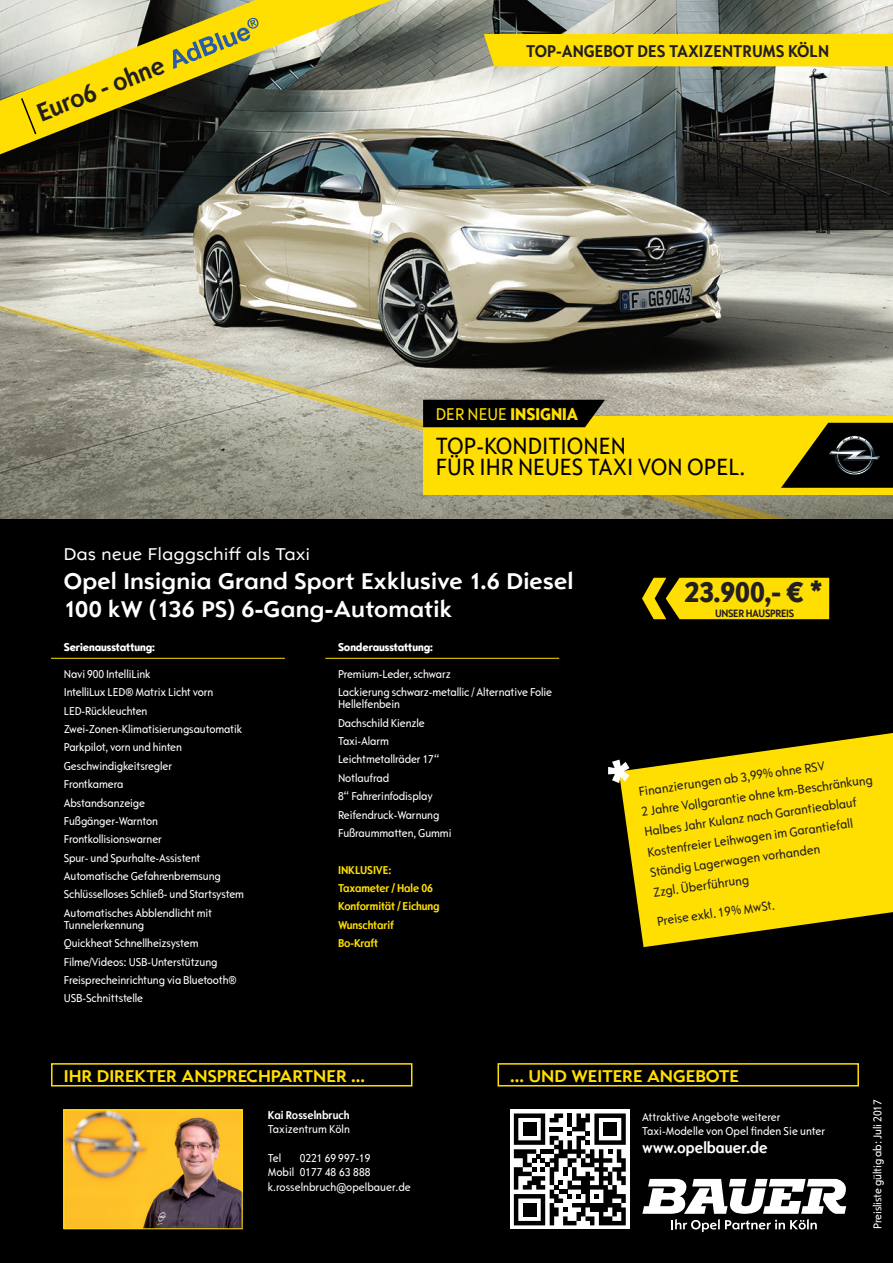
<style>
.page{position:relative;width:893px;height:1263px;background:#000}
.page>*{position:absolute;margin:0;border:0;box-sizing:border-box;transform-origin:0 0}
.t1{font:800 30px "Opel Sans Condensed";color:#231f20}
.t2{font:700 27px "Opel Sans Condensed";color:#231f20}
.t3{font:condensed 24.75px/21px "Opel Sans";color:#000}
.t4{font:700 24px/28.8px "Opel Sans";letter-spacing:.01em;color:#fff}
.t5{font:700 18px "Opel Sans";color:#ffdf01}
.t6{font:700 18px "Opel Sans Condensed";color:#231f20}
.t7{font:18px "Opel Sans";letter-spacing:.025em;color:#fff}
.t8{font:800 18px "Opel Sans Condensed";color:#ffdf01}
.t9{font:700 16.5px "Opel Sans Condensed";color:#fff}
.t10{font:condensed 13.5px/20.4px "Opel Sans";color:#231f20}
.t11{font:condensed 12px/18.5px "Opel Sans";letter-spacing:-.01em;color:#fff}
.t12{font:700 12px/18.5px "Opel Sans Condensed";letter-spacing:-.01em;color:#ffdf01}
.t13{font:800 12px "Opel Sans Condensed";letter-spacing:-.01em;color:#fff}
.t14{font:700 12px "Opel Sans Condensed";color:#fff}
.t15{font:700 11.25px "Opel Sans Condensed";letter-spacing:-.03em;color:#231f20}
.s1{font-family:"Opel Sans";font-weight:400;font-stretch:condensed}
</style>
<div class="page">
<hr style="left:51px;top:658px;width:234px;height:1px;background:#ffdf01">
<hr style="left:325px;top:658px;width:234px;height:1px;background:#ffdf01">
<svg style="left:642px;top:578px;width:187px;height:41px"></svg>
<div style="left:51px;top:1063px;width:361px;height:23px;border:2px solid #ffdf01"></div>
<div style="left:497px;top:1063px;width:362px;height:23px;border:2px solid #ffdf01"></div>
<img style="left:66px;top:1112px;width:174px;height:115px">
<div style="left:64px;top:1110px;width:178px;height:119px;border:1px solid #ffdf01"></div>
<img style="left:0;top:0;width:893px;height:519px">
<svg style="left:619px;top:733px;width:274px;height:214px;fill:#ffdf01"></svg>
<svg style="left:608px;top:760px;width:21px;height:23px"></svg>
<div style="left:510px;top:1110px;width:119px;height:119px;background:linear-gradient(to right,#fff,#fff)"></div>
<svg style="left:514px;top:1113px;width:112px;height:112px"></svg>
<div style="left:523px;top:1203px;width:13px;height:13px;background:#000"></div>
<svg style="left:642px;top:1179px;width:204px;height:53px"></svg>
<div style="left:423px;top:416px;width:470px;height:78px;background:#ffdf01"></div>
<svg style="left:403px;top:400px;width:202px;height:27px"></svg>
<svg style="left:781px;top:423px;width:112px;height:65px"></svg>
<div style="left:484px;top:34px;width:409px;height:32px;background:#ffdf01"></div>
<svg style="left:0;top:0;width:392px;height:154px"></svg>
<svg style="left:173px;top:17px;width:86px;height:52px"></svg>
<svg style="left:20px;top:96px;width:18px;height:40px"></svg>
<h2 class="t2" style="left:32px;top:98px;width:136px;rotate:-21deg">Euro6 - ohne</h2>
<h3 class="t6" style="left:526px;top:40px;width:80px">TOP-angebot</h3>
<h3 class="t6" style="left:637px;top:40px;width:87px">des Taxizentru</h3>
<h3 class="t6" style="left:762px;top:40px;width:57px">ms Köln</h3>
<h3 class="t8" style="left:436px;top:403px;width:144px"><span class="s1">DER NEUE</span> INSIGNIA</h3>
<h3 class="t3" style="left:436px;top:435px;width:74px">TOP-Konditionen für</h3>
<h3 class="t3" style="left:479px;top:456px;width:53px">ihr neues</h3>
<h3 class="t3" style="left:588px;top:456px;width:66px">taxivon</h3>
<h3 class="t3" style="left:687px;top:456px;width:60px">Opel.</h3>
<h3 class="t7" style="left:64px;top:543px;width:248px">Das neue Flaggschiff als Taxi</h3>
<h3 class="t4" style="left:64px;top:566px;width:511px">Opel Insignia Grand Sport Exklusive 1.6 Diesel<br>100 kW (136 PS) 6-Gang-Automatik</h3>
<h1 class="t1" style="left:685px;top:574px;width:140px">23.900,- € *</h1>
<p class="t15" style="left:715px;top:606px;width:81px">UNSER HAUSPREIS</p>
<p class="t13" style="left:64px;top:640px;width:93px">Serienausstattung:</p>
<p class="t11" style="left:64px;top:665px;width:182px">Navi 900 IntelliLink<br>IntelliLux LED® Matrix Licht vorn<br>LED-Rückleuchten<br>Zwei-Zonen-Klimatisierungsautomatik<br>Parkpilot, vorn und hinten<br>Geschwindigkeitsregler<br>Frontkamera<br>Abstandsanzeige<br>Fußgänger-Warnton<br>Frontkollisionswarner<br>Spur- und Spurhalte-Assistent<br>Automatische Gefahrenbremsung<br>Schlüsselloses Schließ- und Startsystem<br>Automatisches Abblendlicht mit</p>
<p class="t11" style="left:64px;top:916px;width:174px">Tunnelerkennung<br>Quickheat Schnellheizsystem<br>Filme/Videos: USB-Unterstützung<br>Freisprecheinrichtung via Bluetooth®<br>USB-Schnittstelle</p>
<p class="t13" style="left:338px;top:640px;width:96px">Sonderausstattung:</p>
<p class="t11" style="left:338px;top:665px;width:216px">Premium-Leder, schwarz<br>Lackierung schwarz-metallic / Alternative Folie</p>
<p class="t11" style="left:338px;top:695px;width:115px">Hellelfenbein<br>Dachschild Kienzle<br>Taxi-Alarm<br>Leichtmetallräder 17“<br>Notlaufrad<br>8“ Fahrerinfodisplay<br>Reifendruck-Warnung<br>Fußraummatten, Gummi</p>
<p class="t12" style="left:338px;top:860px;width:103px">INKLUSIVE:<br>Taxameter / Hale 06<br>Konformität / Eichung<br>Wunschtarif<br>Bo-Kraft</p>
<p class="t10" style="left:637px;top:781px;width:235px;rotate:-8deg">Finanzierungen ab 3,99% ohne RSV<br>2 Jahre Vollgarantie ohne km-Beschränkung Halbes Jahr Kulanz nach Garantieablauf Kostenfreier Leihwagen im Garantiefall Ständig Lagerwagen vorhanden<br>Zzgl. Überführung</p>
<p class="t10" style="left:656px;top:911px;width:120px;rotate:-8deg">Preise exkl. 19% MwSt.</p>
<h3 class="t5" style="left:64px;top:1064px;width:303px">IHR DIREKTER ANSPRECHPARTNER ...</h3>
<p class="t14" style="left:268px;top:1107px;width:83px">Kai Rosselnbruch</p>
<p class="t11" style="left:268px;top:1120px;width:84px">Taxizentrum Köln</p>
<p class="t11" style="left:268px;top:1149px;width:15px">Tel</p>
<p class="t11" style="left:268px;top:1151px;width:144px;line-height:14.4px;text-indent:32px">0221 69 997-19<br>Mobil 0177 48 63 888 k.rosselnbruch@opelbauer.de</p>
<h3 class="t5" style="left:510px;top:1064px;width:230px">... UND WEITERE ANGEBOTE</h3>
<p class="t11" style="left:642px;top:1110px;width:185px;line-height:14.4px">Attraktive Angebote weiterer<br>Taxi-Modelle von Opel finden Sie unter</p>
<h3 class="t9" style="left:642px;top:1138px;width:127px">www.opelbauer.de</h3>
<p class="t11" style="left:868px;top:1229px;width:131px;rotate:-90deg">Preisliste gültig ab: Juli 2017</p>
</div>
